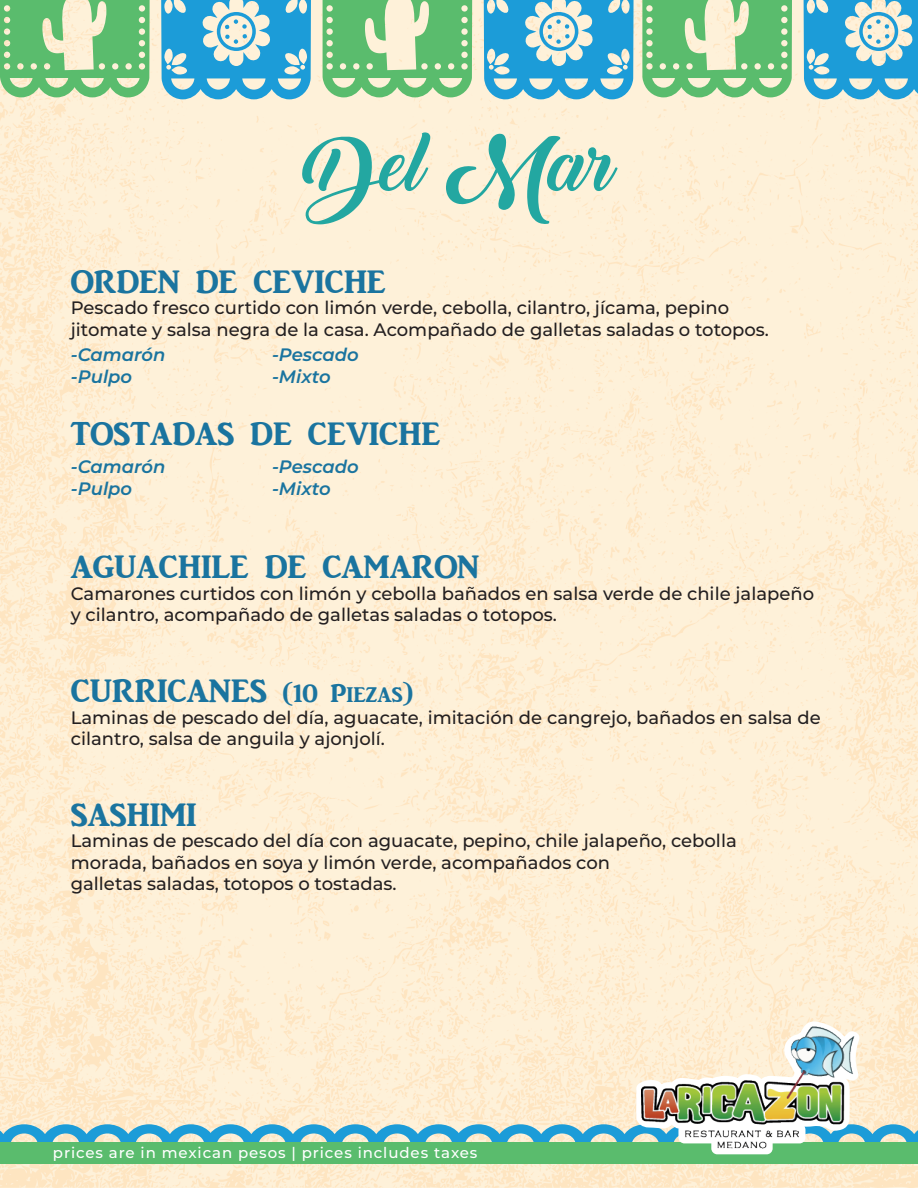
<style>
.page{position:relative;width:918px;height:1188px;background:#fff}
.page>*{position:absolute;margin:0;border:0;box-sizing:border-box;transform-origin:0 0}
.t1{font:72.45px "Backto Black Demo";color:#23a7a1}
.t2{font:33.6px "ARJULIAN";color:#1a749f}
.t3{font:500 18px/21.6px "Montserrat";color:#231f20}
.t4{font:italic 600 18px "Montserrat";color:#1a749f}
.t5{font:500 15px "Montserrat";letter-spacing:.06em;color:#fff}
.s1{font-size:27px}
</style>
<div class="page">
<img style="left:0;top:0;width:918px;height:1188px">
<div style="left:0;top:1142px;width:464px;height:22px;background:#5abc6d"></div>
<div style="left:454px;top:1142px;width:464px;height:22px;background:#5abc6d"></div>
<svg style="left:0;top:1022px;width:918px;height:132px;background:#dce1c8"></svg>
<img style="left:642px;top:1027px;width:212px;height:121px">
<svg style="left:0;top:0;width:150px;height:97px;background:#8bcb8c"></svg>
<svg style="left:161px;top:0;width:150px;height:99px;background:#69b9d8"></svg>
<svg style="left:323px;top:0;width:149px;height:97px;background:#8ccc8d"></svg>
<svg style="left:484px;top:0;width:150px;height:99px;background:#68b8d7"></svg>
<svg style="left:642px;top:0;width:150px;height:97px;background:#8dcc8e"></svg>
<svg style="left:804px;top:0;width:114px;height:99px;background:#6ebad7"></svg>
<h1 class="t1" style="left:303px;top:124px;width:314px">Del Mar</h1>
<h2 class="t2" style="left:71px;top:263px;width:317px">ORDEN DE CEVICHE</h2>
<p class="t3" style="left:71px;top:296px;width:700px">Pescado fresco curtido con limón verde, cebolla, cilantro, jícama, pepino jitomate y salsa negra de la casa. Acompañado de galletas saladas o totopos.</p>
<p class="t4" style="left:71px;top:342px;width:96px">-Camarón</p>
<p class="t4" style="left:272px;top:342px;width:88px">-Pescado</p>
<p class="t4" style="left:71px;top:364px;width:63px">-Pulpo</p>
<p class="t4" style="left:272px;top:364px;width:60px">-Mixto</p>
<h2 class="t2" style="left:71px;top:416px;width:371px">TOSTADAS DE CEVICHE</h2>
<p class="t4" style="left:71px;top:454px;width:96px">-Camarón</p>
<p class="t4" style="left:272px;top:454px;width:88px">-Pescado</p>
<p class="t4" style="left:71px;top:476px;width:63px">-Pulpo</p>
<p class="t4" style="left:272px;top:476px;width:60px">-Mixto</p>
<h2 class="t2" style="left:71px;top:549px;width:410px">AGUACHILE DE CAMARON</h2>
<p class="t3" style="left:71px;top:582px;width:745px">Camarones curtidos con limón y cebolla bañados en salsa verde de chile jalapeño y cilantro, acompañado de galletas saladas o totopos.</p>
<h2 class="t2" style="left:71px;top:673px;width:344px">CURRICANES <span class="s1">(10 Piezas)</span></h2>
<p class="t3" style="left:71px;top:706px;width:751px">Laminas de pescado del día, aguacate, imitación de cangrejo, bañados en salsa de cilantro, salsa de anguila y ajonjolí.</p>
<h2 class="t2" style="left:71px;top:796px;width:127px">SASHIMI</h2>
<p class="t3" style="left:71px;top:829px;width:668px">Laminas de pescado del día con aguacate, pepino, chile jalapeño, cebolla morada, bañados en soya y limón verde, acompañados con<br>galletas saladas, totopos o tostadas.</p>
<p class="t5" style="left:53px;top:1143px;width:426px">prices are in mexican pesos | prices includes taxes</p>
</div>
